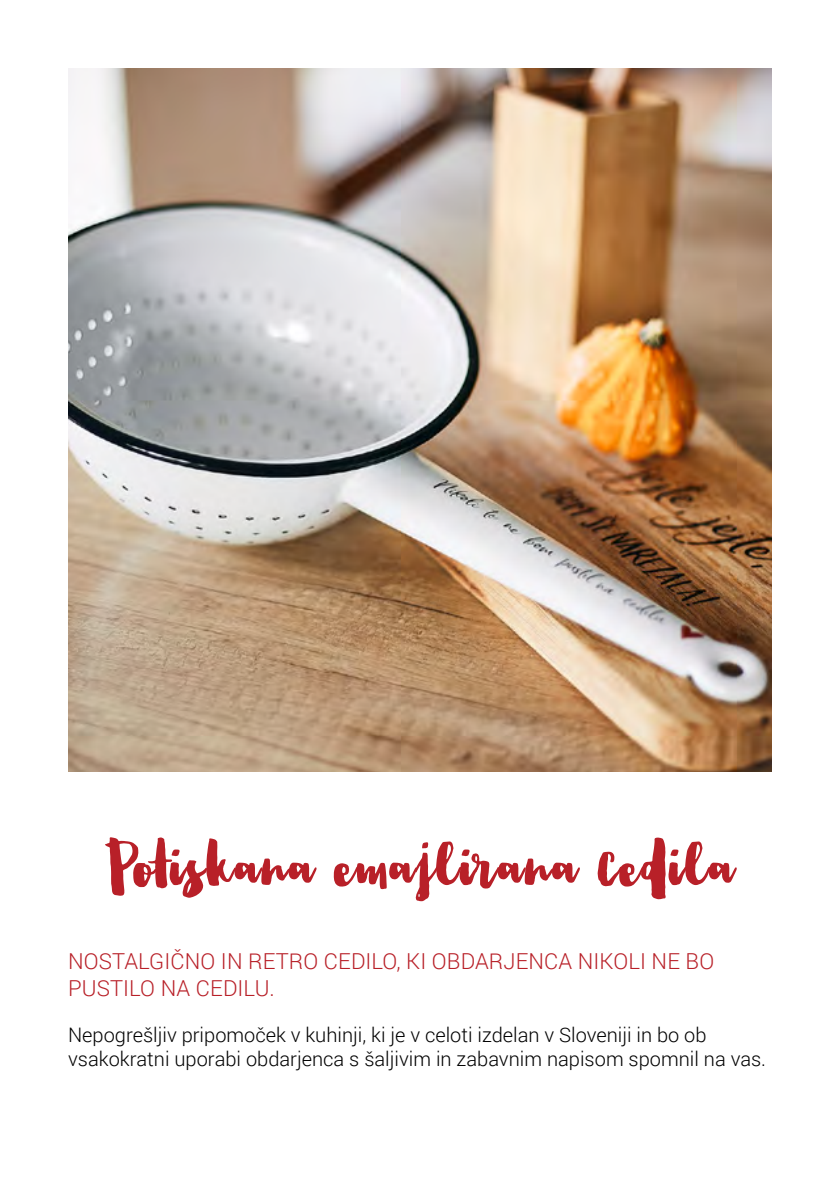
<style>
.page{position:relative;width:840px;height:1191px;background:#fff}
.page>*{position:absolute;margin:0;border:0;box-sizing:border-box;transform-origin:0 0}
.t1{font:56px "Charisma Script";letter-spacing:.015em;color:#b82028}
.t2{font:300 22px/26.4px "Roboto";letter-spacing:.005em;color:#b82028}
.t3{font:300 20px/24px "Roboto";color:#000}
</style>
<div class="page">
<img style="left:68px;top:68px;width:703px;height:703px">
<h1 class="t1" style="left:105px;top:838px;width:631px">Potiskana emajlirana cedila</h1>
<p class="t2" style="left:68px;top:947px;width:647px">NOSTALGIČNO IN RETRO CEDILO, KI OBDARJENCA NIKOLI NE BO<br>PUSTILO NA CEDILU.</p>
<p class="t3" style="left:68px;top:1022px;width:699px">Nepogrešljiv pripomoček v kuhinji, ki je v celoti izdelan v Sloveniji in bo ob vsakokratni uporabi obdarjenca s šaljivim in zabavnim napisom spomnil na vas.</p>
</div>
